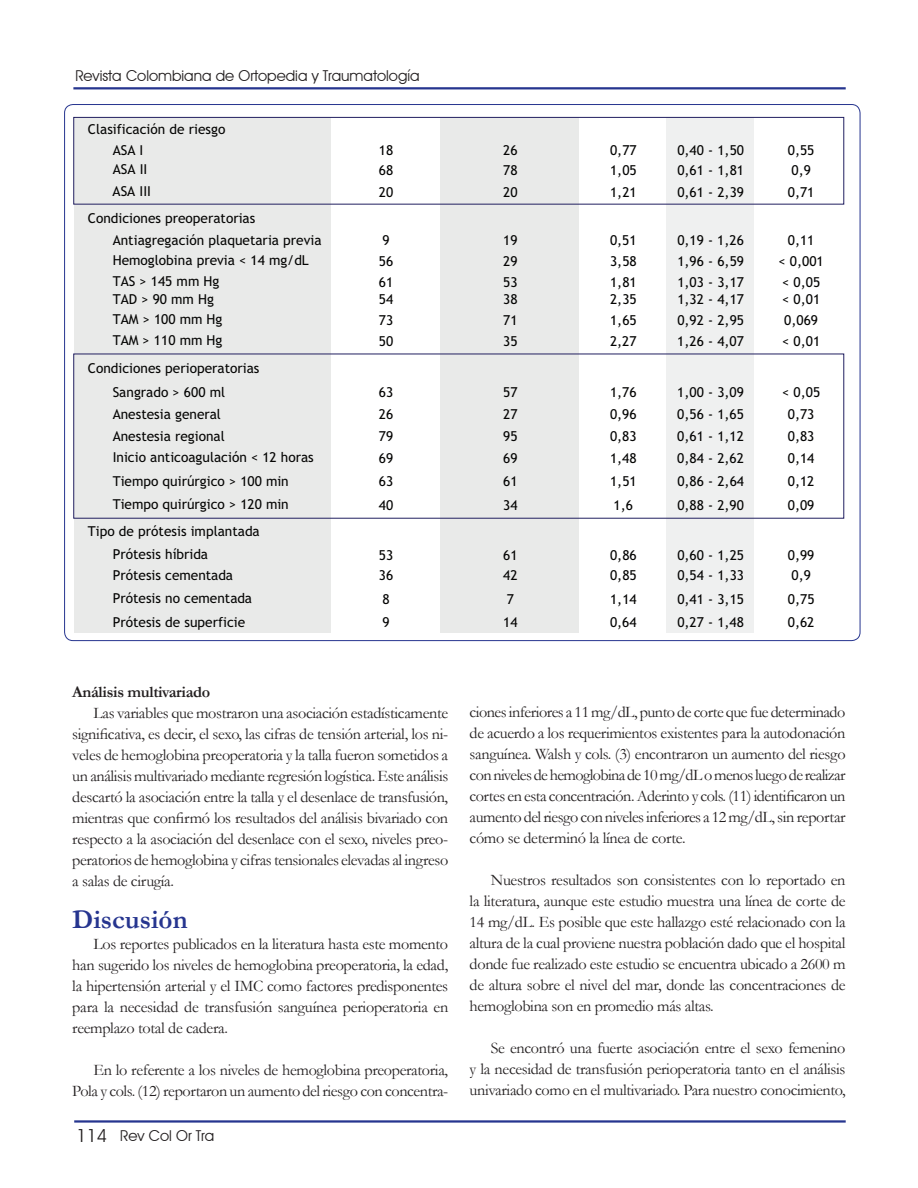
<style>
.page{position:relative;width:918px;height:1188px;background:#fff}
.page>*{position:absolute;margin:0;border:0;box-sizing:border-box;transform-origin:0 0}
.SUBTÍTULO{font:700 27px "Garamond";color:#26358f}
.TEXTO_CORRIDO{font:16.2px/21px "Garamond";letter-spacing:-.02em;color:#231f20;text-align:justify}
.TEXTO_CORRIDO-2{font:700 16.2px "Garamond";letter-spacing:-.02em;color:#231f20}
.t1{font:15px "Avant Garde IT Cby BT";color:#231f20}
.t2{font:13.65px/23.2px "Trebuchet MS";color:#050504}
.s1{font-size:18px}
</style>
<div class="page">
<hr style="left:74px;top:1120px;width:772px;height:3px;background:#26358f">
<hr style="left:73px;top:87px;width:773px;height:2px;background:#26358f">
<div style="left:74px;top:117px;width:257px;height:515px;background:#e9eae9"></div>
<div style="left:441px;top:117px;width:138px;height:515px;background:#e9eae9"></div>
<div style="left:666px;top:117px;width:88px;height:515px;background:#eff0f0"></div>
<div style="left:73px;top:354px;width:771px;height:165px;border:1px solid #211f60"></div>
<div style="left:73px;top:117px;width:771px;height:87px;border:1px solid #211f60"></div>
<p class="t2" style="left:379px;top:56px;width:16px">21</p>
<p class="t1" style="left:75px;top:66px;width:346px">Revista Colombiana de Ortopedia y Traumatología</p>
<p class="t2" style="left:113px;top:73px;width:27px">HTA</p>
<p class="t2" style="left:379px;top:74px;width:16px">43</p>
<p class="t2" style="left:113px;top:119px;width:114px;line-height:20.5px;text-indent:-25px">Clasificación de riesgo<br>ASA I</p>
<p class="t2" style="left:379px;top:139px;width:16px">18</p>
<p class="t2" style="left:503px;top:139px;width:16px">26</p>
<p class="t2" style="left:610px;top:139px;width:28px">0,77</p>
<p class="t2" style="left:677px;top:139px;width:68px">0,40 - 1,50</p>
<p class="t2" style="left:788px;top:139px;width:28px">0,55</p>
<p class="t2" style="left:113px;top:158px;width:36px">ASA II</p>
<p class="t2" style="left:379px;top:158px;width:16px">68</p>
<p class="t2" style="left:503px;top:158px;width:16px">78</p>
<p class="t2" style="left:610px;top:158px;width:28px">1,05</p>
<p class="t2" style="left:677px;top:158px;width:68px">0,61 - 1,81</p>
<p class="t2" style="left:791px;top:158px;width:21px">0,9</p>
<p class="t2" style="left:113px;top:179px;width:40px">ASA III</p>
<p class="t2" style="left:379px;top:181px;width:16px">20</p>
<p class="t2" style="left:503px;top:181px;width:16px">20</p>
<p class="t2" style="left:610px;top:181px;width:28px">1,21</p>
<p class="t2" style="left:677px;top:181px;width:68px">0,61 - 2,39</p>
<p class="t2" style="left:788px;top:181px;width:28px">0,71</p>
<p class="t2" style="left:113px;top:207px;width:210px;line-height:21.9px;text-indent:-25px">Condiciones preoperatorias<br>Antiagregación plaquetaria previa</p>
<p class="t2" style="left:383px;top:229px;width:9px">9</p>
<p class="t2" style="left:503px;top:229px;width:16px">19</p>
<p class="t2" style="left:610px;top:229px;width:28px">0,51</p>
<p class="t2" style="left:677px;top:229px;width:68px">0,19 - 1,26</p>
<p class="t2" style="left:788px;top:229px;width:28px">0,11</p>
<p class="t2" style="left:113px;top:249px;width:198px">Hemoglobina previa &lt; 14 mg/dL</p>
<p class="t2" style="left:379px;top:250px;width:16px">56</p>
<p class="t2" style="left:503px;top:250px;width:16px">29</p>
<p class="t2" style="left:610px;top:250px;width:28px">3,58</p>
<p class="t2" style="left:677px;top:250px;width:68px">1,96 - 6,59</p>
<p class="t2" style="left:779px;top:250px;width:47px">&lt; 0,001</p>
<p class="t2" style="left:113px;top:270px;width:108px">TAS &gt; 145 mm Hg</p>
<p class="t2" style="left:379px;top:270px;width:16px">61</p>
<p class="t2" style="left:503px;top:270px;width:16px">53</p>
<p class="t2" style="left:610px;top:270px;width:28px">1,81</p>
<p class="t2" style="left:677px;top:270px;width:68px">1,03 - 3,17</p>
<p class="t2" style="left:782px;top:270px;width:40px">&lt; 0,05</p>
<p class="t2" style="left:113px;top:288px;width:103px">TAD &gt; 90 mm Hg</p>
<p class="t2" style="left:379px;top:288px;width:16px">54</p>
<p class="t2" style="left:503px;top:288px;width:16px">38</p>
<p class="t2" style="left:610px;top:288px;width:28px">2,35</p>
<p class="t2" style="left:677px;top:288px;width:68px">1,32 - 4,17</p>
<p class="t2" style="left:782px;top:288px;width:40px">&lt; 0,01</p>
<p class="t2" style="left:113px;top:308px;width:111px">TAM &gt; 100 mm Hg</p>
<p class="t2" style="left:379px;top:309px;width:16px">73</p>
<p class="t2" style="left:503px;top:309px;width:16px">71</p>
<p class="t2" style="left:610px;top:309px;width:28px">1,65</p>
<p class="t2" style="left:677px;top:309px;width:68px">0,92 - 2,95</p>
<p class="t2" style="left:784px;top:309px;width:35px">0,069</p>
<p class="t2" style="left:113px;top:328px;width:111px">TAM &gt; 110 mm Hg</p>
<p class="t2" style="left:379px;top:330px;width:16px">50</p>
<p class="t2" style="left:503px;top:330px;width:16px">35</p>
<p class="t2" style="left:610px;top:330px;width:28px">2,27</p>
<p class="t2" style="left:677px;top:330px;width:68px">1,26 - 4,07</p>
<p class="t2" style="left:782px;top:330px;width:40px">&lt; 0,01</p>
<p class="t2" style="left:113px;top:357px;width:148px;text-indent:-25px">Condiciones perioperatorias<br>Sangrado &gt; 600 ml</p>
<p class="t2" style="left:379px;top:381px;width:16px">63</p>
<p class="t2" style="left:503px;top:381px;width:16px">57</p>
<p class="t2" style="left:610px;top:381px;width:28px">1,76</p>
<p class="t2" style="left:677px;top:381px;width:68px">1,00 - 3,09</p>
<p class="t2" style="left:782px;top:381px;width:40px">&lt; 0,05</p>
<p class="t2" style="left:113px;top:402px;width:110px">Anestesia general</p>
<p class="t2" style="left:379px;top:403px;width:16px">26</p>
<p class="t2" style="left:503px;top:403px;width:16px">27</p>
<p class="t2" style="left:610px;top:403px;width:28px">0,96</p>
<p class="t2" style="left:677px;top:403px;width:68px">0,56 - 1,65</p>
<p class="t2" style="left:788px;top:403px;width:28px">0,73</p>
<p class="t2" style="left:113px;top:424px;width:114px">Anestesia regional</p>
<p class="t2" style="left:379px;top:425px;width:16px">79</p>
<p class="t2" style="left:503px;top:425px;width:16px">95</p>
<p class="t2" style="left:610px;top:425px;width:28px">0,83</p>
<p class="t2" style="left:677px;top:425px;width:68px">0,61 - 1,12</p>
<p class="t2" style="left:788px;top:425px;width:28px">0,83</p>
<p class="t2" style="left:113px;top:446px;width:202px">Inicio anticoagulación &lt; 12 horas</p>
<p class="t2" style="left:379px;top:447px;width:16px">69</p>
<p class="t2" style="left:503px;top:447px;width:16px">69</p>
<p class="t2" style="left:610px;top:447px;width:28px">1,48</p>
<p class="t2" style="left:677px;top:447px;width:68px">0,84 - 2,62</p>
<p class="t2" style="left:788px;top:447px;width:28px">0,14</p>
<p class="t2" style="left:113px;top:469px;width:178px">Tiempo quirúrgico &gt; 100 min</p>
<p class="t2" style="left:379px;top:470px;width:16px">63</p>
<p class="t2" style="left:503px;top:470px;width:16px">61</p>
<p class="t2" style="left:610px;top:470px;width:28px">1,51</p>
<p class="t2" style="left:677px;top:470px;width:68px">0,86 - 2,64</p>
<p class="t2" style="left:788px;top:470px;width:28px">0,12</p>
<p class="t2" style="left:113px;top:492px;width:178px">Tiempo quirúrgico &gt; 120 min</p>
<p class="t2" style="left:379px;top:494px;width:16px">40</p>
<p class="t2" style="left:503px;top:494px;width:16px">34</p>
<p class="t2" style="left:614px;top:494px;width:21px">1,6</p>
<p class="t2" style="left:677px;top:494px;width:68px">0,88 - 2,90</p>
<p class="t2" style="left:788px;top:494px;width:28px">0,09</p>
<p class="t2" style="left:113px;top:520px;width:149px;text-indent:-25px">Tipo de prótesis implantada<br>Prótesis híbrida</p>
<p class="t2" style="left:379px;top:544px;width:16px">53</p>
<p class="t2" style="left:503px;top:544px;width:16px">61</p>
<p class="t2" style="left:610px;top:544px;width:28px">0,86</p>
<p class="t2" style="left:677px;top:544px;width:68px">0,60 - 1,25</p>
<p class="t2" style="left:788px;top:544px;width:28px">0,99</p>
<p class="t2" style="left:113px;top:564px;width:122px">Prótesis cementada</p>
<p class="t2" style="left:379px;top:564px;width:16px">36</p>
<p class="t2" style="left:503px;top:564px;width:16px">42</p>
<p class="t2" style="left:610px;top:564px;width:28px">0,85</p>
<p class="t2" style="left:677px;top:564px;width:68px">0,54 - 1,33</p>
<p class="t2" style="left:791px;top:564px;width:21px">0,9</p>
<p class="t2" style="left:113px;top:587px;width:141px">Prótesis no cementada</p>
<p class="t2" style="left:383px;top:587px;width:9px">8</p>
<p class="t2" style="left:507px;top:587px;width:9px">7</p>
<p class="t2" style="left:610px;top:587px;width:28px">1,14</p>
<p class="t2" style="left:677px;top:587px;width:68px">0,41 - 3,15</p>
<p class="t2" style="left:788px;top:587px;width:28px">0,75</p>
<p class="t2" style="left:113px;top:610px;width:134px">Prótesis de superficie</p>
<p class="t2" style="left:383px;top:611px;width:9px">9</p>
<p class="t2" style="left:503px;top:611px;width:16px">14</p>
<p class="t2" style="left:610px;top:611px;width:28px">0,64</p>
<p class="t2" style="left:677px;top:611px;width:68px">0,27 - 1,48</p>
<p class="t2" style="left:788px;top:611px;width:28px">0,62</p>
<p class="TEXTO_CORRIDO-2" style="left:72px;top:681px;width:139px">Análisis multivariado</p>
<p class="TEXTO_CORRIDO" style="left:72px;top:702px;width:378px;text-indent:21px">Las variables que mostraron una asociación estadísticamente significativa, es decir, el sexo, las cifras de tensión arterial, los ni&shy;veles de hemoglobina preoperatoria y la talla fueron sometidos a un análisis multivariado mediante regresión logística. Este análisis descartó la asociación entre la talla y el desenlace de transfusión, mientras que confirmó los resultados del análisis bivariado con respecto a la asociación del desenlace con el sexo, niveles preo&shy;peratorios de hemoglobina y cifras tensionales elevadas al ingreso a salas de cirugía.</p>
<p class="SUBTÍTULO" style="left:72px;top:902px;width:117px">Discusión</p>
<p class="TEXTO_CORRIDO" style="left:72px;top:933px;width:378px;text-indent:21px">Los reportes publicados en la literatura hasta este momento han sugerido los niveles de hemoglobina preoperatoria, la edad, la hipertensión arterial y el IMC como factores predisponentes para la necesidad de transfusión sanguínea perioperatoria en reemplazo total de cadera.</p>
<p class="TEXTO_CORRIDO" style="left:72px;top:1059px;width:378px;text-align:right">En lo referente a los niveles de hemoglobina preoperatoria,<br>Pola y cols. (12) reportaron un aumento del riesgo con concentra-</p>
<p class="t1" style="left:77px;top:1127px;width:139px"><span class="s1">114</span> Rev Col Or Tra</p>
<p class="TEXTO_CORRIDO" style="left:470px;top:701px;width:378px">ciones inferiores a 11 mg/dL, punto de corte que fue determinado de acuerdo a los requerimientos existentes para la autodonación sanguínea. Walsh y cols. (3) encontraron un aumento del riesgo con niveles de hemoglobina de 10 mg/dL o menos luego de realizar cortes en esta concentración. Aderinto y cols. (11) identificaron un aumento del riesgo con niveles inferiores a 12 mg/dL, sin reportar cómo se determinó la línea de corte.</p>
<p class="TEXTO_CORRIDO" style="left:470px;top:869px;width:377px;text-indent:21px">Nuestros resultados son consistentes con lo reportado en la literatura, aunque este estudio muestra una línea de corte de 14 mg/dL. Es posible que este hallazgo esté relacionado con la altura de la cual proviene nuestra población dado que el hospital donde fue realizado este estudio se encuentra ubicado a 2600 m de altura sobre el nivel del mar, donde las concentraciones de hemoglobina son en promedio más altas.</p>
<p class="TEXTO_CORRIDO" style="left:470px;top:1037px;width:377px;text-indent:21px">Se encontró una fuerte asociación entre el sexo femenino y la necesidad de transfusión perioperatoria tanto en el análisis univariado como en el multivariado. Para nuestro conocimiento,</p>
</div>
